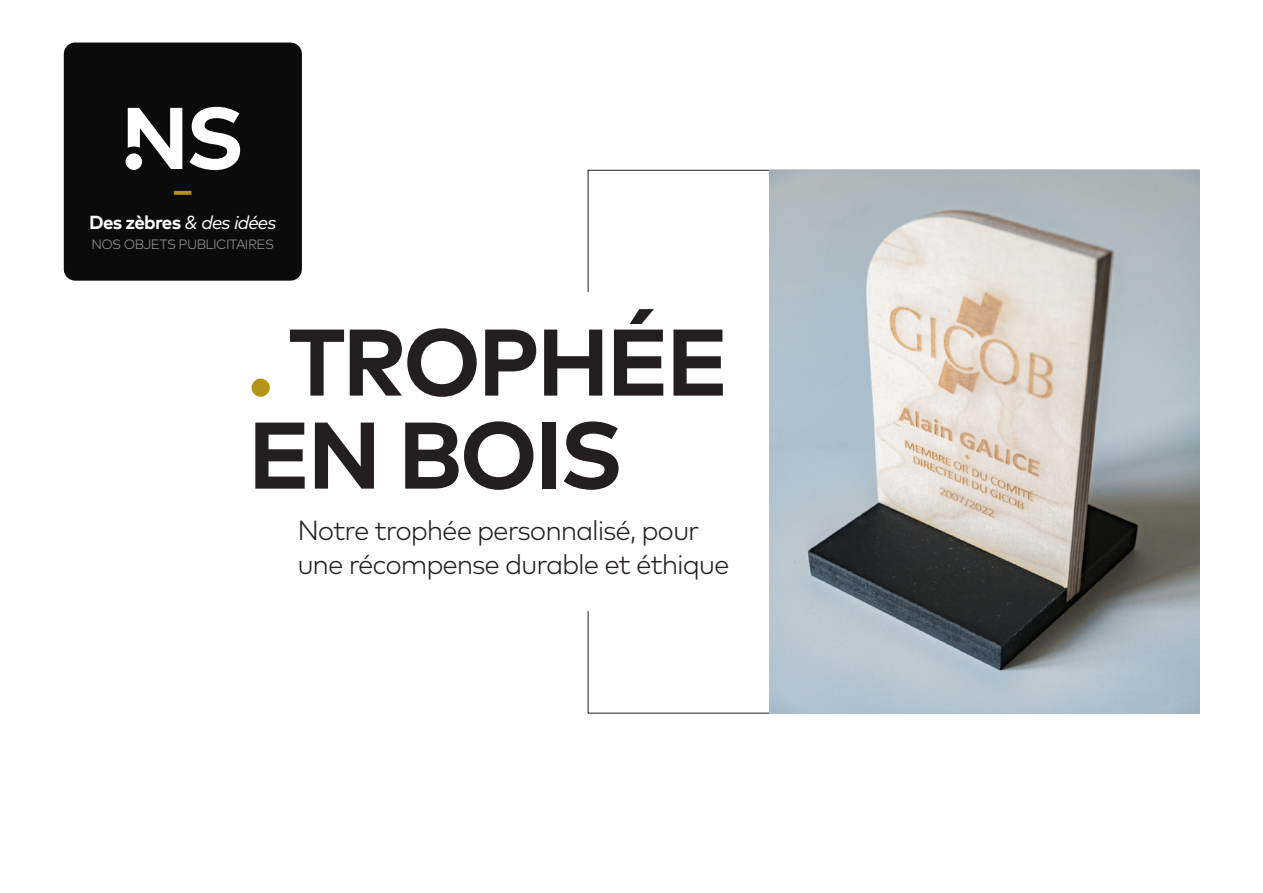
<style>
.page{position:relative;width:1263px;height:893px;background:#fff}
.page>*{position:absolute;margin:0;border:0;box-sizing:border-box;transform-origin:0 0}
.t1{font:700 94.35px "Mark Pro";letter-spacing:-.035em;color:#231f20}
.t2{font:700 36.75px "Mark Pro";color:#b49316}
.t3{font:300 27.6px/33.2px "Mark Pro";letter-spacing:-.04em;color:#231f20}
.t4{font:700 18.9px "Mark Pro";letter-spacing:-.045em;color:#fff}
.t5{font:300 13.5px "Mark Pro";letter-spacing:-.04em;color:#939598}
.s1{font-weight:400;font-style:italic}
.s2{color:#b49316}
</style>
<div class="page">
<img style="left:769px;top:170px;width:430px;height:543px">
<div style="left:64px;top:43px;width:238px;height:238px;background:#0b0b0b;border-radius:12px"></div>
<svg style="left:128px;top:106px;width:113px;height:64px"></svg>
<div style="left:126px;top:153px;width:16px;height:17px;background:#fff;border-radius:50%"></div>
<p class="t2" style="left:174px;top:148px;width:19px">_</p>
<p class="t4" style="left:89px;top:208px;width:189px">Des zèbres <span class="s1">&amp; des idées</span></p>
<p class="t5" style="left:91px;top:234px;width:184px">NOS OBJETS PUBLICITAIRES</p>
<p class="t1" style="left:248px;top:291px;width:483px"><span class="s2">.</span> TROPHÉE</p>
<p class="t1" style="left:248px;top:384px;width:377px">EN BOIS</p>
<p class="t3" style="left:297px;top:512px;width:434px">Notre trophée personnalisé, pour une récompense durable et éthique</p>
</div>
